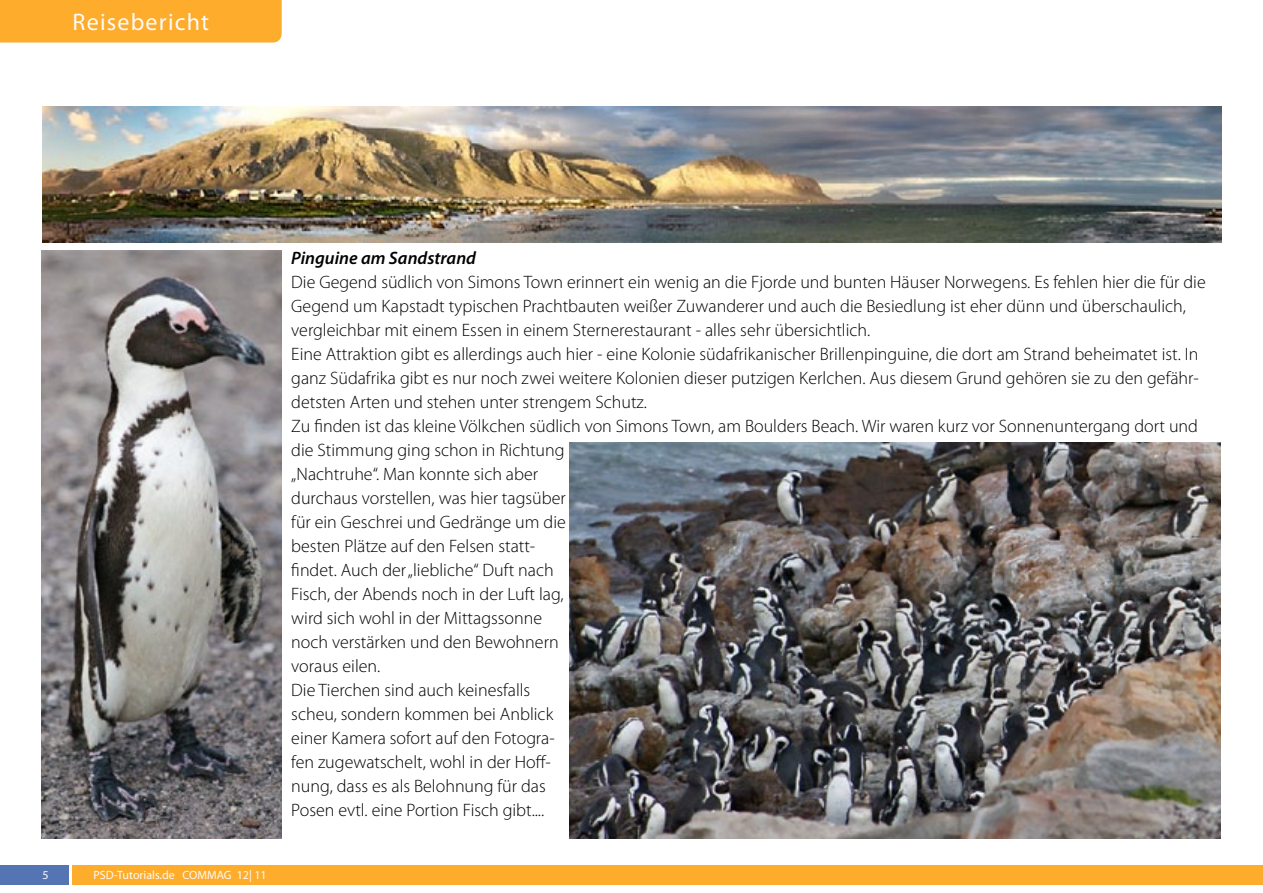
<style>
.page{position:relative;width:1263px;height:893px;background:#fff}
.page>*{position:absolute;margin:0;border:0;box-sizing:border-box;transform-origin:0 0}
.t1{font:24px "Myriad Pro";letter-spacing:.05em;color:#fafafa}
.t2{font:300 18px/24px "Myriad Pro";color:#000}
.t3{font:italic 600 18px "Myriad Pro";color:#000}
.t4{font:12px "Myriad Pro";color:#fafafa}
</style>
<div class="page">
<div style="left:0;top:865px;width:68px;height:19px;background:#5574b4"></div>
<div style="left:72px;top:865px;width:1191px;height:19px;background:#feac2c"></div>
<div style="left:0;top:0;width:282px;height:43px;background:#feac2c"></div>
<img style="left:43px;top:106px;width:1178px;height:136px">
<img style="left:570px;top:442px;width:650px;height:396px">
<img style="left:41px;top:251px;width:241px;height:587px">
<h1 class="t1" style="left:73px;top:7px;width:138px">Reisebericht</h1>
<p class="t4" style="left:43px;top:868px;width:8px">5</p>
<p class="t4" style="left:94px;top:868px;width:175px">PSD-Tutorials.de COMMAG 12| 11</p>
<p class="t3" style="left:291px;top:247px;width:186px">Pinguine am Sandstrand</p>
<p class="t2" style="left:291px;top:271px;width:916px">Die Gegend südlich von Simons Town erinnert ein wenig an die Fjorde und bunten Häuser Norwegens. Es fehlen hier die für die Gegend um Kapstadt typischen Prachtbauten weißer Zuwanderer und auch die Besiedlung ist eher dünn und überschaulich, vergleichbar mit einem Essen in einem Sternerestaurant - alles sehr übersichtlich.<br>Eine Attraktion gibt es allerdings auch hier - eine Kolonie südafrikanischer Brillenpinguine, die dort am Strand beheimatet ist. In ganz Südafrika gibt es nur noch zwei weitere Kolonien dieser putzigen Kerlchen. Aus diesem Grund gehören sie zu den gefähr&shy;detsten Arten und stehen unter strengem Schutz.<br>Zu finden ist das kleine Völkchen südlich von Simons Town, am Boulders Beach. Wir waren kurz vor Sonnenuntergang dort und die Stimmung ging schon in Richtung<br>„Nachtruhe“. Man konnte sich aber<br>durchaus vorstellen, was hier tagsüber<br>für ein Geschrei und Gedränge um die<br>besten Plätze auf den Felsen statt-<br>findet. Auch der „liebliche“ Duft nach<br>Fisch, der Abends noch in der Luft lag,<br>wird sich wohl in der Mittagssonne<br>noch verstärken und den Bewohnern<br>voraus eilen.<br>Die Tierchen sind auch keinesfalls<br>scheu, sondern kommen bei Anblick<br>einer Kamera sofort auf den Fotogra-<br>fen zugewatschelt, wohl in der Hoff-<br>nung, dass es als Belohnung für das<br>Posen evtl. eine Portion Fisch gibt....</p>
</div>
